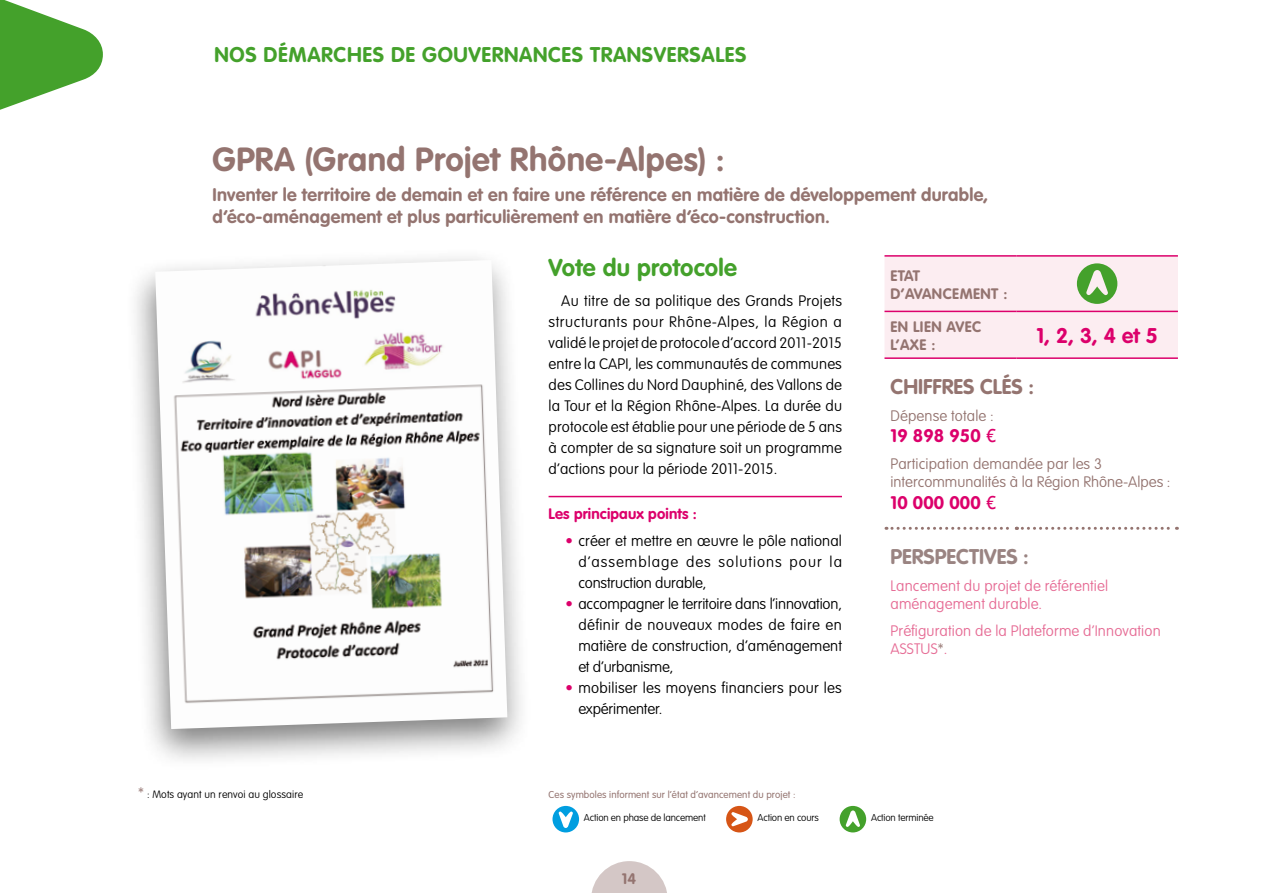
<style>
.page{position:relative;width:1263px;height:893px;background:#fff}
.page>*{position:absolute;margin:0;border:0;box-sizing:border-box;transform-origin:0 0}
.t1{font:700 33px "VAG Rounded";letter-spacing:.015em;color:#947470}
.t2{font:700 24px "VAG Rounded";letter-spacing:.01em;color:#44a12b}
.t3{font:700 21px "VAG Rounded";letter-spacing:.03em;color:#44a12b}
.t4{font:700 21px "VAG Rounded";color:#947470}
.t5{font:700 21px "VAG Rounded";color:#9a8482}
.t6{font:700 21px "VAG Rounded";color:#dc006b}
.t7{font:700 18px/21.6px "VAG Rounded";letter-spacing:.015em;color:#947470}
.t8{font:700 18px "VAG Rounded";letter-spacing:.01em;color:#dc006b}
.t9{font:100 15px/21px "VAG Rounded";letter-spacing:.01em;color:#000;text-align:justify}
.t10{font:100 15px/18px "VAG Rounded";letter-spacing:.01em;color:#e66c95}
.t11{font:100 15px/18px "VAG Rounded";letter-spacing:.01em;color:#947470}
.t12{font:700 15px/18px "VAG Rounded";letter-spacing:-.005em;color:#947470}
.t13{font:700 15px "VAG Rounded";letter-spacing:.01em;color:#dc006b}
.t14{font:100 10.5px "VAG Rounded";letter-spacing:.01em;color:#000}
.t15{font:100 9.9px "VAG Rounded";letter-spacing:-.01em;color:#000}
.t16{font:300 9.9px "VAG Rounded";letter-spacing:.01em;color:#947470}
.s1{font-size:15px;color:#947470}
.s2{color:#dc006b}
.s3{font-family:"Trebuchet MS";font-weight:400}
.s4{color:#947470}
</style>
<div class="page">
<svg style="left:591px;top:861px;width:76px;height:32px"></svg>
<div style="left:124px;top:247px;width:408px;height:524px;background:#000;opacity:.5"></div>
<img style="left:155px;top:260px;width:352px;height:469px">
<hr style="left:549px;top:496px;width:293px;height:1px;background:#dc006b">
<hr style="left:884px;top:255px;width:132px;height:2px;background:#dc006b">
<hr style="left:1016px;top:255px;width:162px;height:2px;background:#dc006b">
<hr style="left:884px;top:357px;width:132px;height:2px;background:#dc006b">
<hr style="left:1016px;top:357px;width:162px;height:2px;background:#dc006b">
<svg style="left:886px;top:527px;width:291px;height:3px"></svg>
<svg style="left:884px;top:256px;width:294px;height:102px;background:#f4e4e6"></svg>
<svg style="left:0;top:0;width:103px;height:110px"></svg>
<div style="left:552px;top:806px;width:27px;height:26px;background:#009ee0;border-radius:50%"></div>
<svg style="left:559px;top:811px;width:14px;height:17px"></svg>
<div style="left:726px;top:806px;width:27px;height:26px;background:#d65516;border-radius:50%"></div>
<svg style="left:731px;top:812px;width:17px;height:14px"></svg>
<div style="left:840px;top:806px;width:26px;height:26px;background:#44a12b;border-radius:50%"></div>
<svg style="left:846px;top:810px;width:14px;height:17px"></svg>
<h3 class="t3" style="left:215px;top:42px;width:90px">Nos démarc</h3>
<h3 class="t3" style="left:347px;top:42px;width:136px">hesde gouvernances</h3>
<h3 class="t3" style="left:590px;top:42px;width:24px">transversales</h3>
<h1 class="t1" style="left:213px;top:140px;width:514px">GPRA (Grand Projet Rhône-Alpes) :</h1>
<p class="t7" style="left:213px;top:184px;width:777px">Inventer le territoire de demain et en faire une référence en matière de développement durable, d’éco-aménagement et plus particulièrement en matière d’éco-construction.</p>
<p class="t14" style="left:138px;top:788px;width:167px"><span class="s1">*</span> : Mots ayant un renvoi au glossaire</p>
<h2 class="t2" style="left:549px;top:253px;width:190px">Vote du protocole</h2>
<p class="t9" style="left:549px;top:290px;width:295px;text-indent:13px">Au titre de sa politique des Grands Projets structurants pour Rhône-Alpes, la Région a validé le projet de protocole d’accord 2011-2015 entre la CAPI, les communautés de communes des Collines du Nord Dauphiné, des Vallons de la Tour et la Région Rhône-Alpes. La durée du protocole est établie pour une période de 5 ans à compter de sa signature soit un programme d’actions pour la période 2011-2015.</p>
<p class="t13" style="left:549px;top:504px;width:150px">Les principaux points :</p>
<p class="t9" style="left:578px;top:530px;width:265px;text-indent:-13px"><span class="s2">•</span> créer et mettre en œuvre le pôle national d’assemblage des solutions pour la construction durable,</p>
<p class="t9" style="left:578px;top:593px;width:265px;text-indent:-13px"><span class="s2">•</span> accompagner le territoire dans l’innovation, définir de nouveaux modes de faire en matière de construction, d’aménagement et d’urbanisme,</p>
<p class="t9" style="left:578px;top:677px;width:265px;text-indent:-13px"><span class="s2">•</span> mobiliser les moyens financiers pour les expérimenter.</p>
<p class="t12" style="left:890px;top:266px;width:31px">Etat d’avancemen</p>
<p class="t12" style="left:991px;top:284px;width:18px">t :</p>
<p class="t12" style="left:890px;top:317px;width:31px">En lien</p>
<p class="t12" style="left:946px;top:317px;width:10px">avec</p>
<p class="t12" style="left:890px;top:335px;width:20px">L’axe</p>
<p class="t12" style="left:931px;top:335px;width:6px">:</p>
<h3 class="t6" style="left:1036px;top:323px;width:123px">1, 2, 3, 4 et 5</h3>
<h3 class="t4" style="left:890px;top:374px;width:38px">Chiffres</h3>
<h3 class="t4" style="left:980px;top:374px;width:56px">clés :</h3>
<p class="t11" style="left:890px;top:407px;width:105px">Dépense totale :</p>
<p class="t8" style="left:890px;top:426px;width:107px">19 898 950 <span class="s3">€</span></p>
<p class="t11" style="left:890px;top:455px;width:281px">Participation demandée par les 3 intercommunalités à la Région Rhône-Alpes :</p>
<p class="t8" style="left:890px;top:492px;width:107px">10 000 000 <span class="s3">€</span></p>
<h3 class="t5" style="left:890px;top:544px;width:24px">Perspec</h3>
<h3 class="t5" style="left:969px;top:544px;width:21px">tives</h3>
<h3 class="t5" style="left:1023px;top:544px;width:7px">:</h3>
<p class="t10" style="left:890px;top:576px;width:219px">Lancement du projet de référentiel aménagement durable.</p>
<p class="t10" style="left:890px;top:621px;width:272px">Préfiguration de la Plateforme d’Innovation<br>ASSTUS<span class="s4">*</span>.</p>
<p class="t16" style="left:549px;top:789px;width:248px">Ces symboles informent sur l’état d’avancement du projet :</p>
<p class="t15" style="left:584px;top:811px;width:123px">Action en phase de lancement</p>
<p class="t15" style="left:757px;top:811px;width:63px">Action en cours</p>
<p class="t15" style="left:871px;top:811px;width:64px">Action terminée</p>
<p class="t12" style="left:622px;top:869px;width:16px">14</p>
</div>
